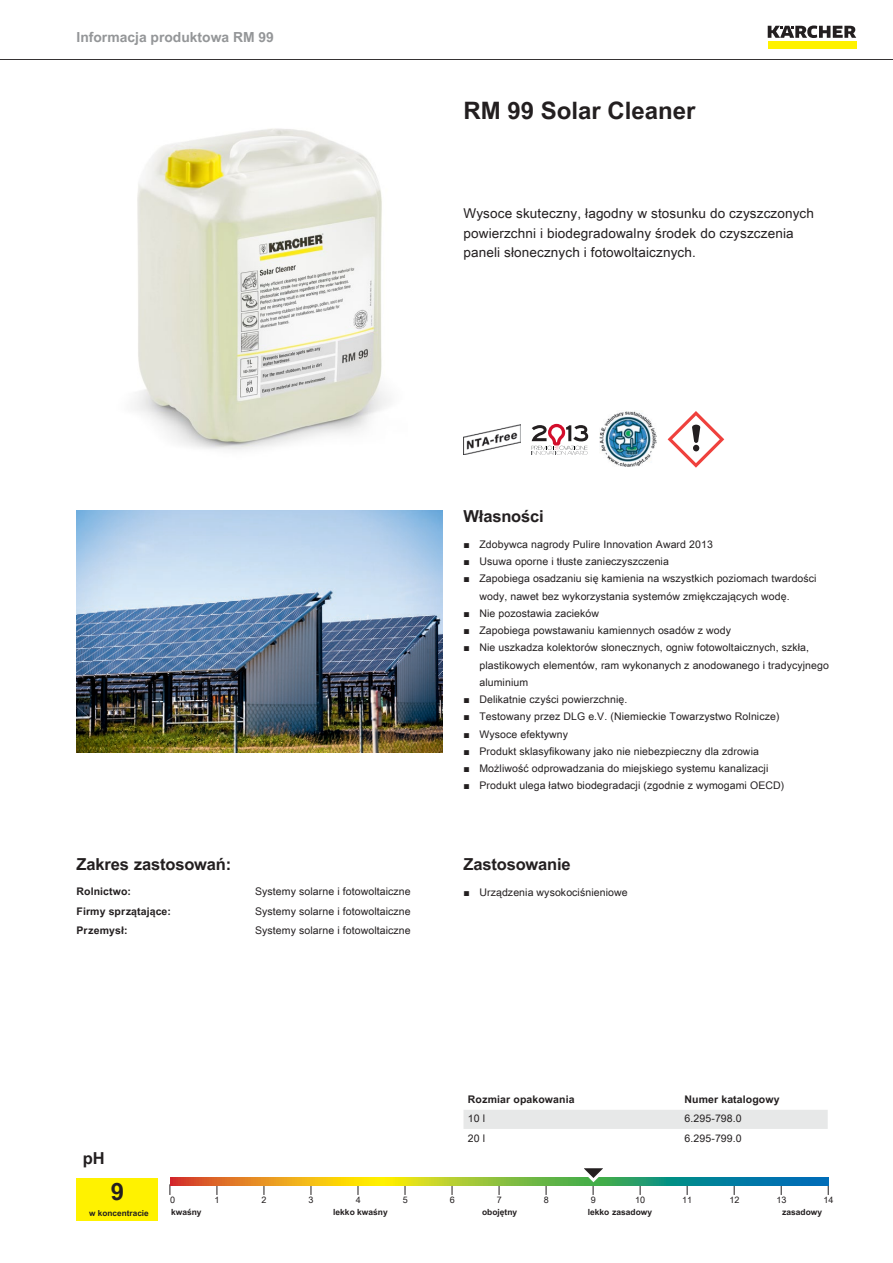
<style>
.page{position:relative;width:893px;height:1263px;background:#fff}
.page>*{position:absolute;margin:0;border:0;box-sizing:border-box;transform-origin:0 0}
.t1{font:700 24px "Arial Unicode MS";color:#231f20}
.t2{font:700 16.5px "Arial Unicode MS";letter-spacing:-.01em;color:#231f20}
.t3{font:700 13.8px "Arial Unicode MS";color:#949698}
.t4{font:13.5px/19.5px "Arial Unicode MS";letter-spacing:.01em;color:#231f20}
.t5{font:10.5px/17.2px "Arial Unicode MS";letter-spacing:.01em;color:#231f20}
.t6{font:700 10.5px "Arial Unicode MS";letter-spacing:.01em;color:#231f20}
.t7{font:9px "Arial Unicode MS";color:#231f20}
.t8{font:700 8.4px "Arial Unicode MS";color:#231f20}
.t9{font:700 8.25px "Arial Unicode MS";color:#231f20}
.s1{font-family:"Arial"}
</style>
<div class="page">
<hr style="left:0;top:59px;width:893px;height:1px;background:#231f20">
<div style="left:768px;top:42px;width:88px;height:7px;background:#fff200"></div>
<svg style="left:768px;top:26px;width:88px;height:12px"></svg>
<img style="left:135px;top:128px;width:255px;height:322px">
<img style="left:463px;top:424px;width:57px;height:30px">
<svg style="left:532px;top:424px;width:56px;height:31px"></svg>
<img style="left:600px;top:411px;width:56px;height:56px">
<svg style="left:668px;top:411px;width:56px;height:57px"></svg>
<img style="left:77px;top:510px;width:365px;height:243px">
<div style="left:77px;top:1178px;width:81px;height:42px;background:#fff200"></div>
<svg style="left:170px;top:1178px;width:658px;height:8px;background:#86a14c"></svg>
<svg style="left:576px;top:1168px;width:38px;height:27px"></svg>
<div style="left:463px;top:1110px;width:365px;height:19px;background:#e7e8e8"></div>
<h3 class="t3" style="left:77px;top:27px;width:199px">Informacja produktowa RM 99</h3>
<h1 class="t1" style="left:463px;top:93px;width:234px">RM 99 Solar Cleaner</h1>
<p class="t4" style="left:463px;top:203px;width:352px">Wysoce skuteczny, łagodny w stosunku do czyszczonych powierzchni i biodegradowalny środek do czyszczenia paneli słonecznych i fotowoltaicznych.</p>
<h2 class="t2" style="left:77px;top:852px;width:156px">Zakres zastosowań:</h2>
<p class="t6" style="left:77px;top:884px;width:56px">Rolnictwo:</p>
<p class="t5" style="left:255px;top:882px;width:157px">Systemy solarne i fotowoltaiczne</p>
<p class="t6" style="left:77px;top:903px;width:96px">Firmy sprzątające:</p>
<p class="t5" style="left:255px;top:902px;width:157px">Systemy solarne i fotowoltaiczne</p>
<p class="t6" style="left:77px;top:922px;width:52px">Przemysł:</p>
<p class="t5" style="left:255px;top:921px;width:157px">Systemy solarne i fotowoltaiczne</p>
<h2 class="t2" style="left:463px;top:504px;width:82px">Własności</h2>
<p class="t5" style="left:463px;top:535px;width:251px"><span class="s1">■</span> Zdobywca nagrody Pulire Innovation Award 2013</p>
<p class="t5" style="left:463px;top:553px;width:207px"><span class="s1">■</span> Usuwa oporne i tłuste zanieczyszczenia</p>
<p class="t5" style="left:479px;top:570px;width:339px;text-indent:-16px"><span class="s1">■</span> Zapobiega osadzaniu się kamienia na wszystkich poziomach twardości wody, nawet bez wykorzystania systemów zmiękczających wodę.</p>
<p class="t5" style="left:463px;top:604px;width:137px"><span class="s1">■</span> Nie pozostawia zacieków</p>
<p class="t5" style="left:463px;top:622px;width:269px"><span class="s1">■</span> Zapobiega powstawaniu kamiennych osadów z wody</p>
<p class="t5" style="left:479px;top:639px;width:351px;text-indent:-16px"><span class="s1">■</span> Nie uszkadza kolektorów słonecznych, ogniw fotowoltaicznych, szkła, plastikowych elementów, ram wykonanych z anodowanego i tradycyjnego aluminium</p>
<p class="t5" style="left:463px;top:691px;width:165px"><span class="s1">■</span> Delikatnie czyści powierzchnię.</p>
<p class="t5" style="left:463px;top:708px;width:317px"><span class="s1">■</span> Testowany przez DLG e.V. (Niemieckie Towarzystwo Rolnicze)</p>
<p class="t5" style="left:463px;top:725px;width:106px"><span class="s1">■</span> Wysoce efektywny</p>
<p class="t5" style="left:463px;top:742px;width:297px"><span class="s1">■</span> Produkt sklasyfikowany jako nie niebezpieczny dla zdrowia</p>
<p class="t5" style="left:463px;top:760px;width:306px"><span class="s1">■</span> Możliwość odprowadzania do miejskiego systemu kanalizacji</p>
<p class="t5" style="left:463px;top:777px;width:322px"><span class="s1">■</span> Produkt ulega łatwo biodegradacji (zgodnie z wymogami OECD)</p>
<h2 class="t2" style="left:463px;top:852px;width:109px">Zastosowanie</h2>
<p class="t5" style="left:463px;top:883px;width:166px"><span class="s1">■</span> Urządzenia wysokociśnieniowe</p>
<h2 class="t2" style="left:83px;top:1146px;width:23px">pH</h2>
<p class="t6" style="left:468px;top:1092px;width:108px">Rozmiar opakowania</p>
<p class="t6" style="left:685px;top:1092px;width:96px">Numer katalogowy</p>
<p class="t5" style="left:468px;top:1110px;width:19px">10 l</p>
<p class="t5" style="left:685px;top:1110px;width:59px">6.295-798.0</p>
<p class="t5" style="left:468px;top:1129px;width:19px">20 l</p>
<p class="t5" style="left:685px;top:1129px;width:59px">6.295-799.0</p>
<h1 class="t1" style="left:111px;top:1174px;width:15px">9</h1>
<p class="t7" style="left:170px;top:1193px;width:7px">0</p>
<p class="t7" style="left:215px;top:1193px;width:7px">1</p>
<p class="t7" style="left:262px;top:1193px;width:7px">2</p>
<p class="t7" style="left:309px;top:1193px;width:7px">3</p>
<p class="t7" style="left:356px;top:1193px;width:7px">4</p>
<p class="t7" style="left:403px;top:1193px;width:7px">5</p>
<p class="t7" style="left:450px;top:1193px;width:7px">6</p>
<p class="t7" style="left:497px;top:1193px;width:7px">7</p>
<p class="t7" style="left:544px;top:1193px;width:7px">8</p>
<p class="t7" style="left:591px;top:1193px;width:7px">9</p>
<p class="t7" style="left:635px;top:1193px;width:12px">10</p>
<p class="t7" style="left:682px;top:1193px;width:12px">11</p>
<p class="t7" style="left:729px;top:1193px;width:12px">12</p>
<p class="t7" style="left:776px;top:1193px;width:12px">13</p>
<p class="t7" style="left:823px;top:1193px;width:12px">14</p>
<p class="t9" style="left:89px;top:1207px;width:61px">w koncentracie</p>
<p class="t8" style="left:171px;top:1206px;width:32px">kwaśny</p>
<p class="t8" style="left:333px;top:1206px;width:56px">lekko kwaśny</p>
<p class="t8" style="left:482px;top:1206px;width:37px">obojętny</p>
<p class="t8" style="left:588px;top:1206px;width:66px">lekko zasadowy</p>
<p class="t8" style="left:782px;top:1206px;width:42px">zasadowy</p>
</div>
